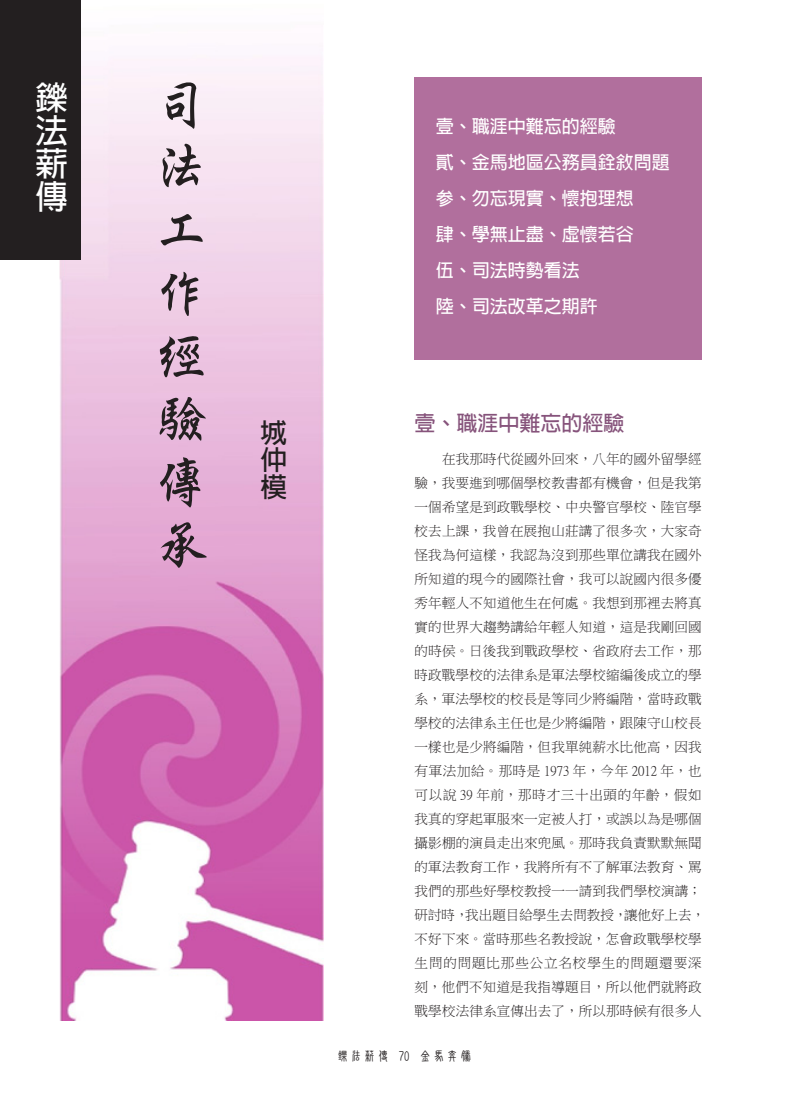
<style>
.page{position:relative;width:808px;height:1106px;background:#fff}
.page>*{position:absolute;margin:0;border:0;box-sizing:border-box;transform-origin:0 0}
.沿革第一目{font:54px/63px "Singkai EG Bold Big 5";color:#231f20}
.t1{font:700 33px/33px "Adobe Fan Heiti Std";color:#fff;text-align:justify}
.無縮排{font:700 27px/27px "Adobe Fan Heiti Std";color:#231f20;text-align:justify}
.一般段落樣式{font:700 21px "Adobe Fan Heiti Std";color:#86537b}
.剪報段落{font:700 18px "Adobe Fan Heiti Std";color:#fff}
.一般段落內文{font:13.5px/24px "P Ming Li U";letter-spacing:.015em;color:#231f20}
.t2{font:13.5px "DF New Chuan Md HKP BF";color:#231f20}
</style>
<div class="page">
<img style="left:58px;top:55px;width:265px;height:965px">
<div style="left:0;top:0;width:81px;height:259px;background:#231f20"></div>
<div style="left:415px;top:77px;width:287px;height:282px;background:#b16f9d"></div>
<p class="t1" style="left:35px;top:82px;width:33px">鑠法薪傳</p>
<p class="沿革第一目" style="left:154px;top:72px;width:54px">司法工作經驗傳承</p>
<p class="無縮排" style="left:260px;top:420px;width:28px">城仲模</p>
<p class="剪報段落" style="left:436px;top:116px;width:181px">壹、職涯中難忘的經驗</p>
<p class="剪報段落" style="left:436px;top:152px;width:235px">貳、金馬地區公務員銓敘問題</p>
<p class="剪報段落" style="left:436px;top:188px;width:199px">参、勿忘現實、懷抱理想</p>
<p class="剪報段落" style="left:436px;top:224px;width:199px">肆、學無止盡、虛懷若谷</p>
<p class="剪報段落" style="left:436px;top:260px;width:145px">伍、司法時勢看法</p>
<p class="剪報段落" style="left:436px;top:296px;width:163px">陸、司法改革之期許</p>
<p class="一般段落樣式" style="left:415px;top:411px;width:211px">壹、職涯中難忘的經驗</p>
<p class="一般段落內文" style="left:415px;top:447px;width:292px;text-indent:28px">在我那時代從國外回來，八年的國外留學經驗，我要進到哪個學校教書都有機會，但是我第一個希望是到政戰學校、中央警官學校、陸官學校去上課，我曾在展抱山莊講了很多次，大家奇怪我為何這樣，我認為沒到那些單位講我在國外所知道的現今的國際社會，我可以說國內很多優秀年輕人不知道他生在何處。我想到那裡去將真實的世界大趨勢講給年輕人知道，這是我剛回國的時侯。日後我到戰政學校、省政府去工作，那時政戰學校的法律系是軍法學校縮編後成立的學系，軍法學校的校長是等同少將編階，當時政戰學校的法律系主任也是少將編階，跟陳守山校長一樣也是少將編階，但我單純薪水比他高，因我有軍法加給。那時是 1973 年，今年 2012 年，也可以說 39 年前，那時才三十出頭的年齡，假如我真的穿起軍服來一定被人打，或誤以為是哪個攝影棚的演員走出來兜風。那時我負責默默無聞的軍法教育工作，我將所有不了解軍法教育、罵我們的那些好學校教授一一請到我們學校演講；研討時，我出題目給學生去問教授，讓他好上去，不好下來。當時那些名教授說，怎會政戰學校學生問的問題比那些公立名校學生的問題還要深刻，他們不知道是我指導題目，所以他們就將政戰學校法律系宣傳出去了，所以那時候有很多人</p>
<p class="t2" style="left:336px;top:1049px;width:138px">鑠法薪傳 70 金馬奔騰</p>
</div>
